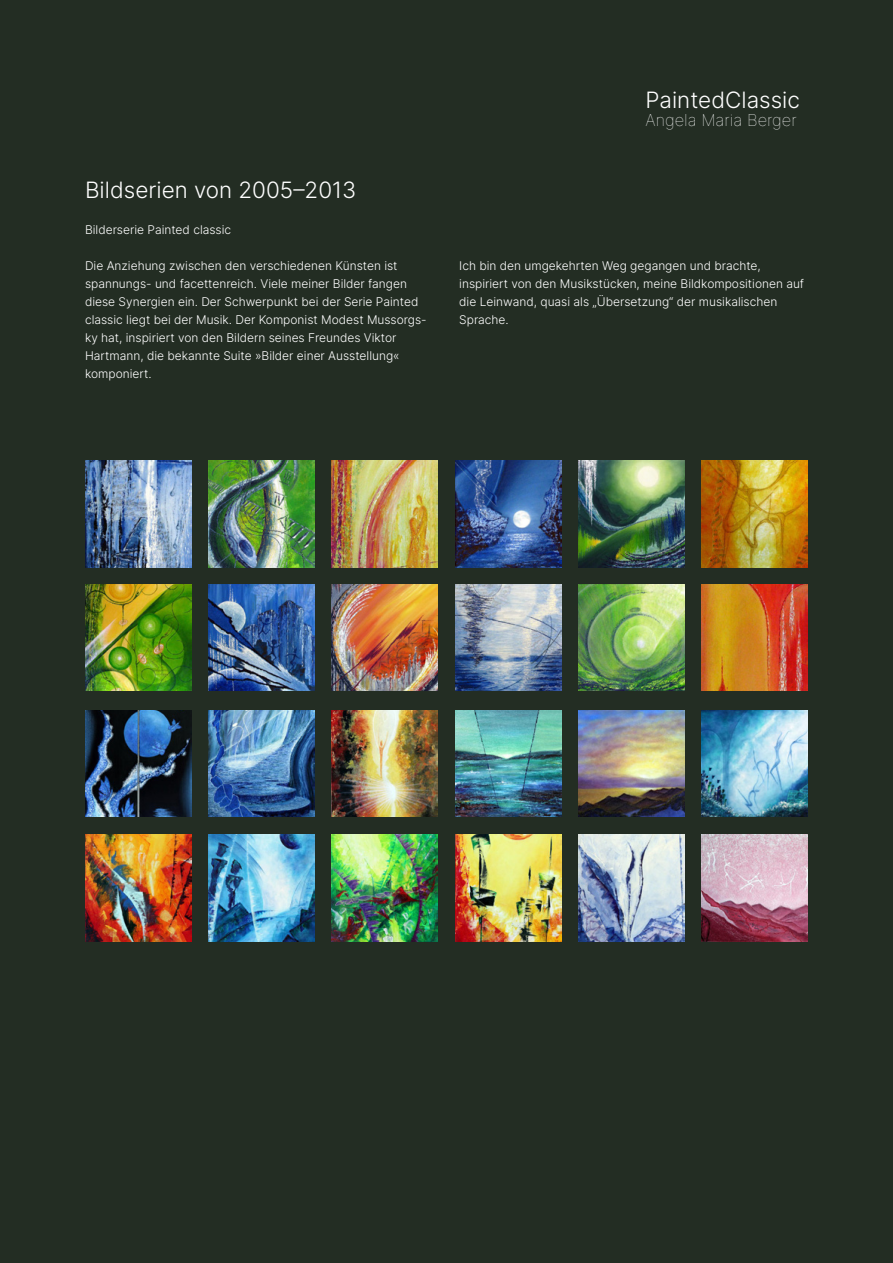
<style>
.page{position:relative;width:893px;height:1263px;background:#232d23}
.page>*{position:absolute;margin:0;border:0;box-sizing:border-box;transform-origin:0 0}
.t1{font:300 22.5px "Inter";color:#fff}
.t2{font:100 16.5px "Inter";color:#fff}
.t3{font:300 12px/18px "Inter";color:#fff}
</style>
<div class="page">
<img style="left:208px;top:461px;width:107px;height:106px">
<img style="left:85px;top:461px;width:106px;height:106px">
<img style="left:332px;top:461px;width:106px;height:106px">
<img style="left:455px;top:461px;width:106px;height:106px">
<img style="left:578px;top:461px;width:107px;height:106px">
<img style="left:702px;top:461px;width:106px;height:106px">
<img style="left:85px;top:584px;width:106px;height:106px">
<img style="left:208px;top:584px;width:107px;height:106px">
<img style="left:332px;top:584px;width:106px;height:106px">
<img style="left:455px;top:584px;width:106px;height:106px">
<img style="left:578px;top:584px;width:107px;height:106px">
<img style="left:702px;top:584px;width:106px;height:106px">
<img style="left:85px;top:710px;width:106px;height:106px">
<img style="left:208px;top:710px;width:107px;height:106px">
<img style="left:332px;top:710px;width:106px;height:106px">
<img style="left:455px;top:710px;width:106px;height:106px">
<img style="left:578px;top:710px;width:107px;height:106px">
<img style="left:702px;top:710px;width:106px;height:106px">
<img style="left:85px;top:835px;width:106px;height:106px">
<img style="left:208px;top:835px;width:107px;height:106px">
<img style="left:332px;top:835px;width:106px;height:106px">
<img style="left:455px;top:835px;width:106px;height:106px">
<img style="left:578px;top:835px;width:107px;height:106px">
<img style="left:702px;top:835px;width:106px;height:106px">
<h1 class="t1" style="left:85px;top:173px;width:273px">Bildserien von 2005–2013</h1>
<h1 class="t1" style="left:645px;top:83px;width:156px">PaintedClassic</h1>
<h2 class="t2" style="left:645px;top:108px;width:153px">Angela Maria Berger</h2>
<p class="t3" style="left:85px;top:220px;width:148px">Bilderserie Painted classic</p>
<p class="t3" style="left:85px;top:256px;width:343px">Die Anziehung zwischen den verschiedenen Künsten ist spannungs- und facettenreich. Viele meiner Bilder fangen diese Synergien ein. Der Schwerpunkt bei der Serie Painted classic liegt bei der Musik. Der Komponist Modest Mussorgs&shy;ky hat, inspiriert von den Bildern seines Freundes Viktor Hartmann, die bekannte Suite »Bilder einer Ausstellung« komponiert.</p>
<p class="t3" style="left:459px;top:256px;width:346px">Ich bin den umgekehrten Weg gegangen und brachte, inspiriert von den Musikstücken, meine Bildkompositionen auf die Leinwand, quasi als „Übersetzung“ der musikalischen Sprache.</p>
</div>
